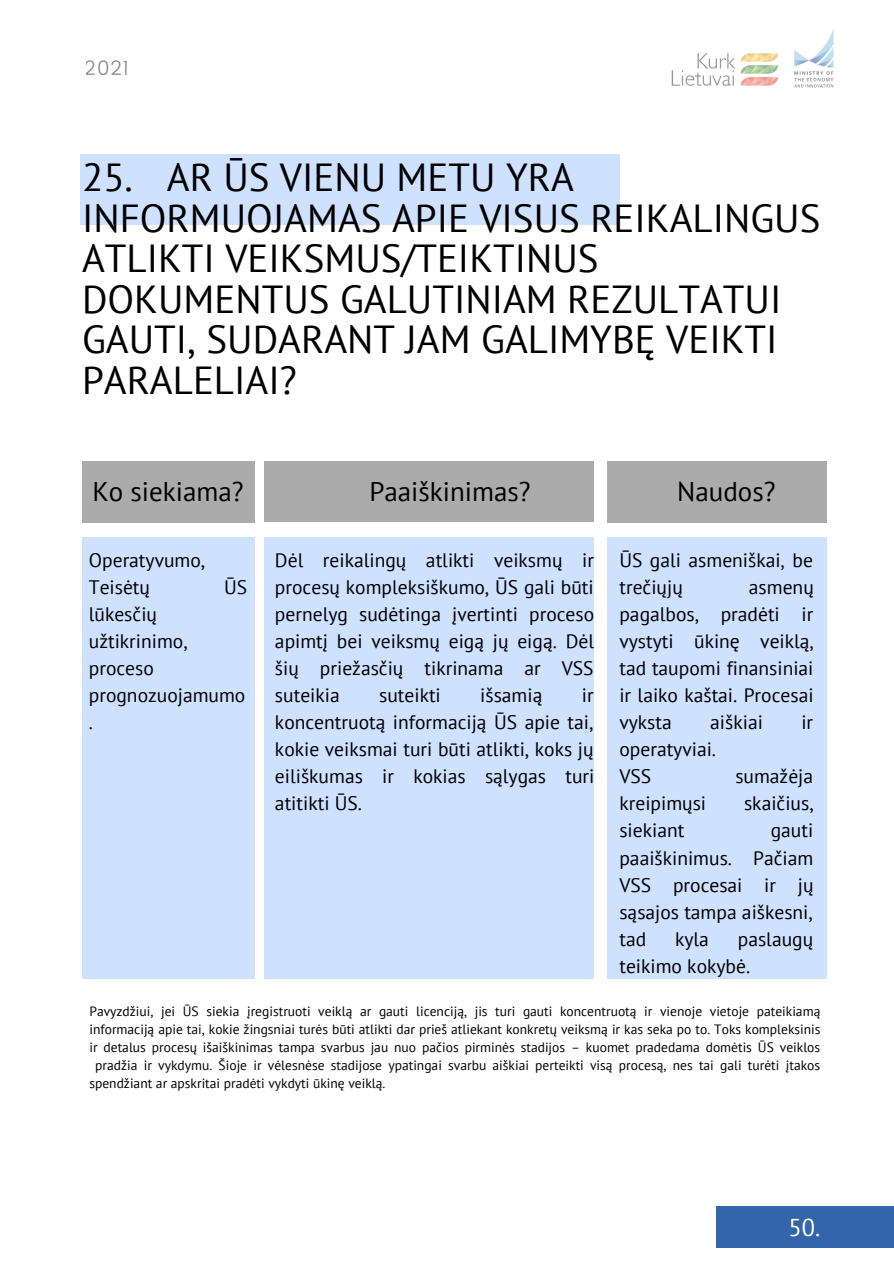
<style>
.page{position:relative;width:894px;height:1264px;background:#fff}
.page>*{position:absolute;margin:0;border:0;box-sizing:border-box;transform-origin:0 0}
.t1{font:39px/40.5px "PT Sans";color:#000}
.t2{font:27px "PT Sans";color:#000}
.t3{font:24.3px "PT Sans";color:#fff}
.t4{font:300 19.8px "Poppins";color:#000}
.t5{font:19.5px/27px "PT Sans";color:#000}
.t6{font:13.5px "PT Sans";color:#000}
</style>
<div class="page">
<div style="left:80px;top:154px;width:539px;height:71px;background:#cee1ff"></div>
<div style="left:82px;top:460px;width:172px;height:62px;background:#ababab"></div>
<div style="left:265px;top:460px;width:329px;height:61px;background:#ababab"></div>
<div style="left:607px;top:460px;width:219px;height:62px;background:#ababab"></div>
<div style="left:82px;top:537px;width:172px;height:442px;background:#cee1ff"></div>
<div style="left:265px;top:537px;width:329px;height:442px;background:#cee1ff"></div>
<div style="left:607px;top:537px;width:219px;height:442px;background:#cee1ff"></div>
<img style="left:671px;top:53px;width:107px;height:33px">
<img style="left:794px;top:28px;width:40px;height:60px">
<div style="left:716px;top:1206px;width:177px;height:41px;background:#3365ab"></div>
<p class="t4" style="left:85px;top:57px;width:45px">2021</p>
<h1 class="t1" style="left:82px;top:156px;width:739px">25. AR ŪS VIENU METU YRA<br>INFORMUOJAMAS APIE VISUS REIKALINGUS<br>ATLIKTI VEIKSMUS/TEIKTINUS<br>DOKUMENTUS GALUTINIAM REZULTATUI<br>GAUTI, SUDARANT JAM GALIMYBĘ VEIKTI<br>PARALELIAI?</h1>
<h2 class="t2" style="left:92px;top:474px;width:153px">Ko siekiama?</h2>
<h2 class="t2" style="left:369px;top:473px;width:163px">Paaiškinimas?</h2>
<h2 class="t2" style="left:677px;top:473px;width:100px">Naudos?</h2>
<p class="t5" style="left:619px;top:546px;width:195px">ŪS gali asmeniškai, be trečiųjų</p>
<p class="t5" style="left:89px;top:546px;width:118px">Operatyvumo,<br>Teisėtų</p>
<p class="t5" style="left:275px;top:546px;width:320px;text-align:justify">Dėl reikalingų atlikti veiksmų ir procesų kompleksiškumo, ŪS gali būti pernelyg sudėtinga įvertinti proceso apimtį bei veiksmų eigą jų eigą. Dėl šių priežasčių tikrinama ar VSS suteikia</p>
<p class="t5" style="left:224px;top:573px;width:25px">ŪS</p>
<p class="t5" style="left:89px;top:600px;width:158px">lūkesčių užtikrinimo, proceso prognozuojamumo .</p>
<p class="t5" style="left:619px;top:573px;width:196px;text-align:justify;text-indent:129px">asmenų pagalbos, pradėti ir vystyti ūkinę veiklą, tad taupomi finansiniai ir laiko kaštai. Procesai vyksta</p>
<p class="t5" style="left:379px;top:681px;width:63px">suteikti</p>
<p class="t5" style="left:480px;top:681px;width:64px">išsamią</p>
<p class="t5" style="left:275px;top:681px;width:321px;text-align:justify;text-indent:307px">ir koncentruotą informaciją ŪS apie tai, kokie veiksmai turi būti atlikti, koks jų eiliškumas ir kokias sąlygas turi atitikti ŪS.</p>
<p class="t5" style="left:710px;top:708px;width:54px">aiškiai</p>
<p class="t5" style="left:801px;top:708px;width:13px">ir</p>
<p class="t5" style="left:619px;top:735px;width:98px">operatyviai.<br>VSS</p>
<p class="t5" style="left:735px;top:762px;width:79px">sumažėja</p>
<p class="t5" style="left:619px;top:789px;width:88px">kreipimųsi</p>
<p class="t5" style="left:743px;top:789px;width:71px">skaičius,</p>
<p class="t5" style="left:619px;top:816px;width:66px">siekiant</p>
<p class="t5" style="left:619px;top:816px;width:196px;text-align:justify;text-indent:151px">gauti paaiškinimus. Pačiam VSS procesai ir jų sąsajos tampa aiškesni, tad</p>
<p class="t5" style="left:619px;top:924px;width:195px;text-indent:118px">paslaugų teikimo kokybė.</p>
<p class="t6" style="left:89px;top:1002px;width:732px">Pavyzdžiui, jei ŪS siekia įregistruoti veiklą ar gauti licenciją, jis turi gauti koncentruotą ir vienoje vietoje pateikiamą</p>
<p class="t6" style="left:89px;top:1020px;width:732px">informaciją apie tai, kokie žingsniai turės būti atlikti dar prieš atliekant konkretų veiksmą ir kas seka po to. Toks kompleksinis</p>
<p class="t6" style="left:89px;top:1038px;width:732px">ir detalus procesų išaiškinimas tampa svarbus jau nuo pačios pirminės stadijos – kuomet pradedama domėtis ŪS veiklos</p>
<p class="t6" style="left:95px;top:1056px;width:726px">pradžia ir vykdymu. Šioje ir vėlesnėse stadijose ypatingai svarbu aiškiai perteikti visą procesą, nes tai gali turėti įtakos</p>
<p class="t6" style="left:89px;top:1074px;width:297px">spendžiant ar apskritai pradėti vykdyti ūkinę veiklą.</p>
<p class="t5" style="left:675px;top:924px;width:35px">kyla</p>
<p class="t3" style="left:784px;top:1210px;width:38px">1530..</p>
</div>
